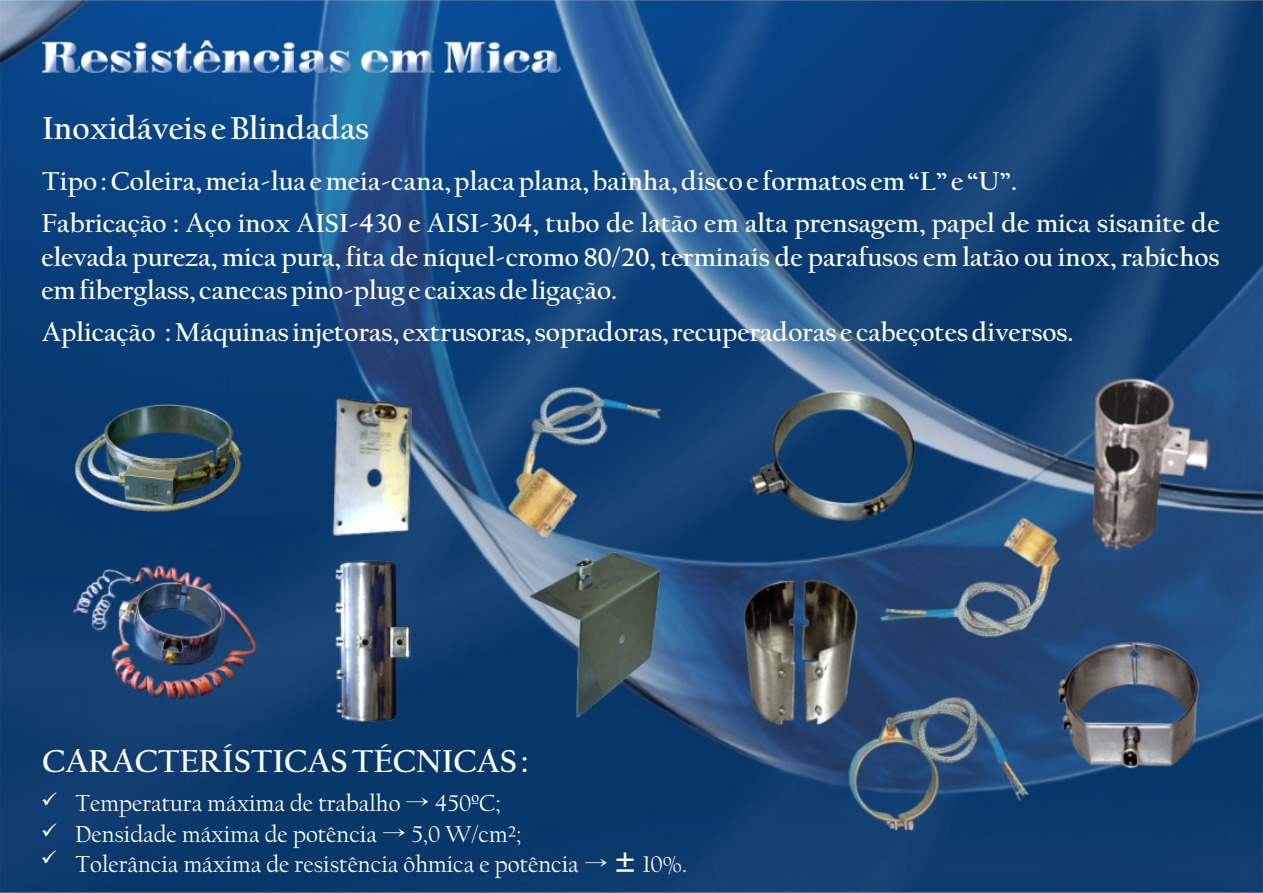
<style>
.page{position:relative;width:1263px;height:893px;background:#fff}
.page>*{position:absolute;margin:0;border:0;box-sizing:border-box;transform-origin:0 0}
.t1{font:700 33px "Californian FB";color:#fff}
.t2{font:700 27px/41.7px "Californian FB";color:#fff}
.t3{font:24px "Californian FB";color:#fff}
.s1{font-family:"Adobe Myungjo Std";font-weight:500}
.s2{font-family:"Koz Go Pro";font-weight:700}
</style>
<div class="page">
<img style="left:0;top:0;width:1263px;height:893px">
<img style="left:48px;top:370px;width:1168px;height:467px">
<img style="left:42px;top:41px;width:518px;height:31px">
<p class="t1" style="left:42px;top:114px;width:328px">Inoxidáveis e Blindadas</p>
<p class="t2" style="left:41px;top:163px;width:1180px">Tipo : Coleira, meia-lua e meia-cana, placa plana, bainha, disco e formatos em “L” e “U”.<br>Fabricação : Aço inox AISI-430 e AISI-304, tubo de latão em alta prensagem, papel de mica sisanite de</p>
<p class="t2" style="left:41px;top:242px;width:1180px;line-height:33.5px">elevada pureza, mica pura, fita de níquel-cromo 80/20, terminais de parafusos em latão ou inox, rabichos em fiberglass, canecas pino-plug e caixas de ligação.</p>
<p class="t2" style="left:42px;top:313px;width:1033px">Aplicação : Máquinas injetoras, extrusoras, sopradoras, recuperadoras e cabeçotes diversos.</p>
<p class="t1" style="left:42px;top:747px;width:488px">CARACTERÍSTICAS TÉCNICAS :</p>
<p class="t3" style="left:41px;top:793px;width:461px">✓ Temperatura máxima de trabalho <span class="s1">→</span> 450ºC;</p>
<p class="t3" style="left:41px;top:824px;width:482px">✓ Densidade máxima de potência <span class="s1">→</span> 5,0 W/cm²;</p>
<p class="t3" style="left:41px;top:854px;width:648px">✓ Tolerância máxima de resistência ôhmica e potência <span class="s1">→</span> <span class="s2">±</span> 10%.</p>
</div>
